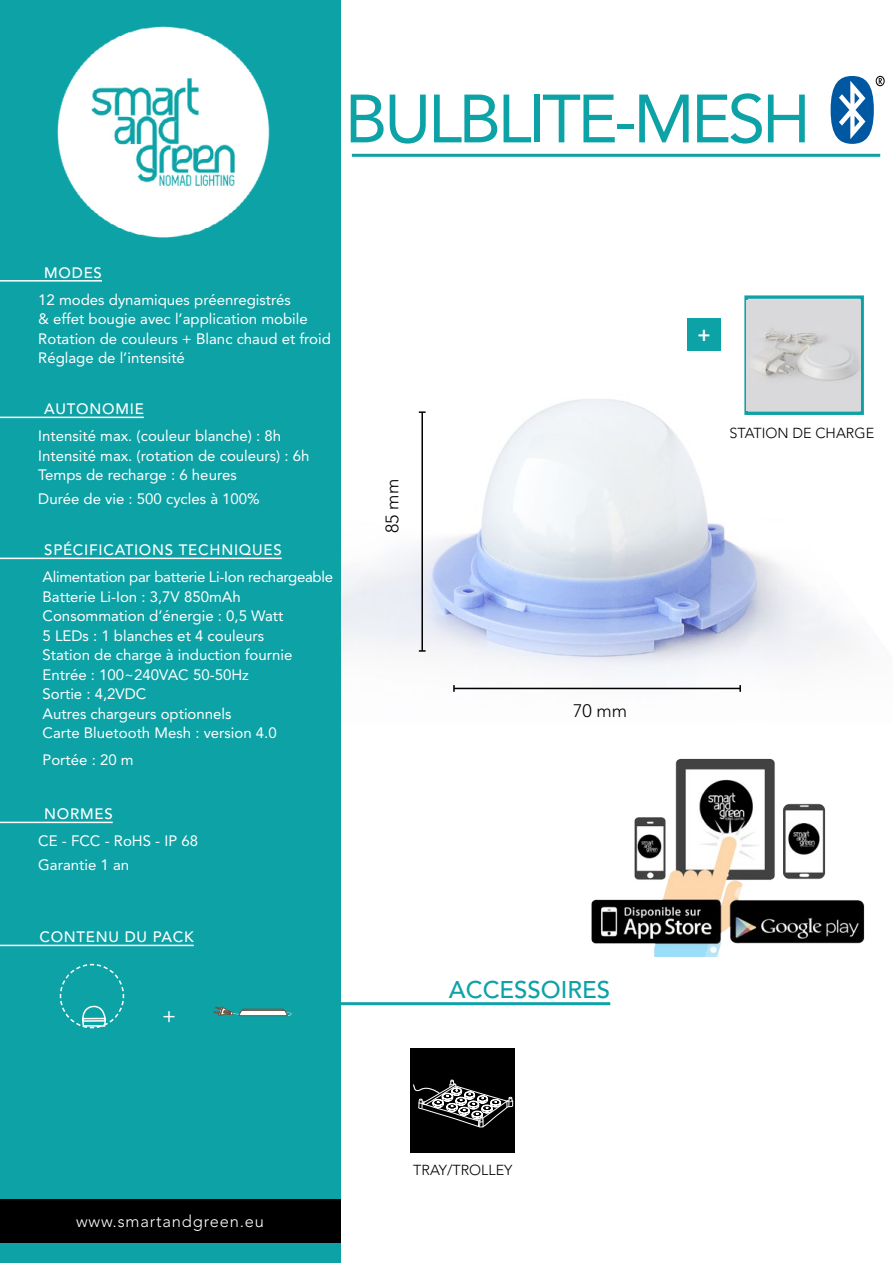
<style>
.page{position:relative;width:893px;height:1263px;background:#fff}
.page>*{position:absolute;margin:0;border:0;box-sizing:border-box;transform-origin:0 0}
.t1{font:67.5px "Avenir LT Std";letter-spacing:-.05em;color:#0da2a6}
.t2{font:500 24px "Avenir LT Std";color:#0da2a6}
.t3{font:21px "Avenir LT Std";color:#fff}
.t4{font:700 21px "Myriad Pro";color:#fff}
.t5{font:300 18px "Avenir LT Std";color:#000}
.t6{font:300 16.5px "Avenir LT Std";letter-spacing:.05em;color:#fff}
.t7{font:15px/19.5px "Avenir LT Std";color:#fff}
.t8{font:500 15px "Avenir LT Std";letter-spacing:.05em;color:#fff}
.t9{font:300 14.4px "Avenir LT Std";color:#000}
</style>
<div class="page">
<img style="left:340px;top:332px;width:510px;height:392px">
<div style="left:0;top:0;width:340px;height:1263px;background:#0da2a6"></div>
<div style="left:0;top:1199px;width:340px;height:43px;background:#000"></div>
<hr style="left:0;top:280px;width:102px;height:2px;background:#fff">
<hr style="left:0;top:417px;width:144px;height:1px;background:#fff">
<hr style="left:0;top:558px;width:282px;height:1px;background:#fff">
<hr style="left:0;top:822px;width:113px;height:1px;background:#fff">
<hr style="left:0;top:945px;width:194px;height:1px;background:#fff">
<hr style="left:421px;top:412px;width:2px;height:239px;background:#000">
<svg style="left:419px;top:411px;width:7px;height:2px"></svg>
<svg style="left:419px;top:650px;width:7px;height:2px"></svg>
<hr style="left:454px;top:688px;width:286px;height:1px;background:#000">
<svg style="left:739px;top:685px;width:2px;height:7px"></svg>
<svg style="left:453px;top:685px;width:2px;height:7px"></svg>
<hr style="left:341px;top:1002px;width:269px;height:3px;background:#0da2a6">
<div style="left:744px;top:295px;width:120px;height:120px;background:#dad9dc;border:3px solid #0da2a6"></div>
<div style="left:687px;top:318px;width:34px;height:33px;background:#0da2a6"></div>
<img style="left:746px;top:301px;width:114px;height:109px">
<img style="left:57px;top:26px;width:213px;height:212px">
<svg style="left:831px;top:76px;width:54px;height:68px"></svg>
<hr style="left:352px;top:154px;width:528px;height:3px;background:#0da2a6">
<img style="left:591px;top:758px;width:274px;height:198px">
<div style="left:411px;top:1048px;width:104px;height:104px;background:#000"></div>
<svg style="left:412px;top:1079px;width:102px;height:49px"></svg>
<svg style="left:59px;top:963px;width:66px;height:66px"></svg>
<hr style="left:83px;top:1020px;width:22px;height:2px;background:#fff">
<svg style="left:213px;top:1006px;width:79px;height:11px"></svg>
<h1 class="t1" style="left:345px;top:80px;width:467px">BULBLITE-MESH</h1>
<p class="t8" style="left:44px;top:264px;width:59px">MODES</p>
<p class="t7" style="left:38px;top:290px;width:294px">12 modes dynamiques préenregistrés<br>&amp; effet bougie avec l’application mobile Rotation de couleurs + Blanc chaud et froid Réglage de l’intensité</p>
<p class="t8" style="left:44px;top:400px;width:101px">AUTONOMIE</p>
<p class="t7" style="left:38px;top:426px;width:273px">Intensité max. (couleur blanche) : 8h<br>Intensité max. (rotation de couleurs) : 6h<br>Temps de recharge : 6 heures</p>
<p class="t7" style="left:38px;top:489px;width:223px">Durée de vie : 500 cycles à 100%</p>
<p class="t8" style="left:44px;top:541px;width:239px">SPÉCIFICATIONS TECHNIQUES</p>
<p class="t7" style="left:42px;top:567px;width:292px">Alimentation par batterie Li-Ion rechargeable<br>Batterie Li-Ion : 3,7V 850mAh<br>Consommation d’énergie : 0,5 Watt<br>5 LEDs : 1 blanches et 4 couleurs<br>Station de charge à induction fournie<br>Entrée : 100~240VAC 50-50Hz<br>Sortie : 4,2VDC<br>Autres chargeurs optionnels<br>Carte Bluetooth Mesh : version 4.0</p>
<p class="t7" style="left:42px;top:750px;width:93px">Portée : 20 m</p>
<p class="t8" style="left:44px;top:805px;width:70px">NORMES</p>
<p class="t7" style="left:38px;top:829px;width:161px;line-height:24px">CE - FCC - RoHS - IP 68<br>Garantie 1 an</p>
<p class="t8" style="left:39px;top:928px;width:156px">CONTENU DU PACK</p>
<h3 class="t3" style="left:162px;top:1004px;width:15px">+</h3>
<p class="t5" style="left:382px;top:533px;width:56px;rotate:-90deg">85 mm</p>
<p class="t5" style="left:573px;top:700px;width:56px">70 mm</p>
<h2 class="t2" style="left:449px;top:975px;width:163px">ACCESSOIRES</h2>
<h3 class="t4" style="left:698px;top:320px;width:14px">+</h3>
<p class="t9" style="left:729px;top:424px;width:146px">STATION DE CHARGE</p>
<p class="t6" style="left:76px;top:1211px;width:189px">www.smartandgreen.eu</p>
<p class="t9" style="left:413px;top:1161px;width:101px">TRAY/TROLLEY</p>
</div>
